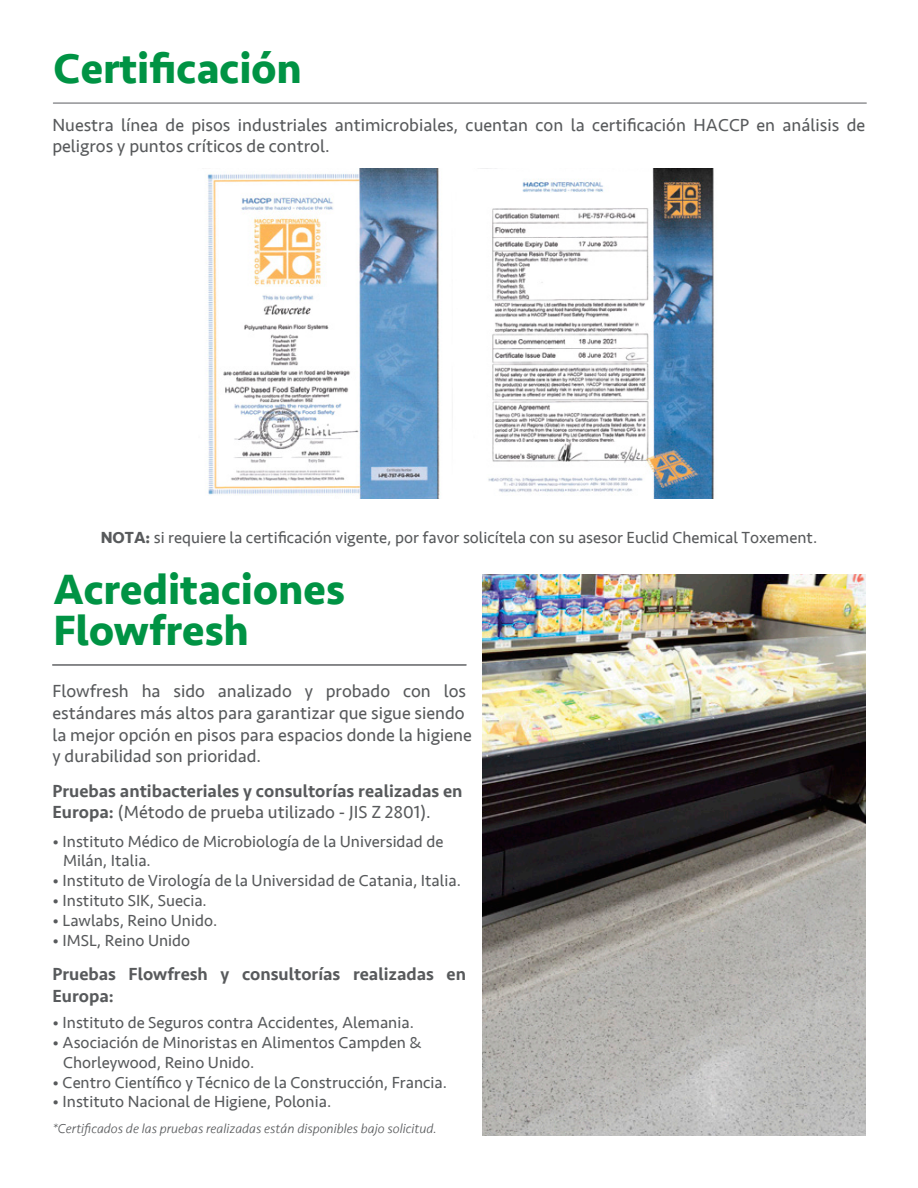
<style>
.page{position:relative;width:918px;height:1188px;background:#fff}
.page>*{position:absolute;margin:0;border:0;box-sizing:border-box;transform-origin:0 0}
.t1{font:700 43.5px/41.2px "Seravek";color:#009344}
.t2{font:18px/21.6px "Seravek";color:#585a5c}
.t3{font:500 18px/21.6px "Seravek";color:#585a5c}
.t4{font:16.5px/19.8px "Seravek";color:#585a5c}
.t5{font:italic 300 13.5px "Seravek";color:#57595b}
.s1{font-weight:700}
.s2{font-weight:400}
</style>
<div class="page">
<hr style="left:53px;top:103px;width:813px;height:1px;background:#6d6e71">
<img style="left:482px;top:574px;width:383px;height:562px">
<hr style="left:53px;top:664px;width:413px;height:2px;background:#6d6e71">
<img style="left:207px;top:169px;width:233px;height:329px">
<img style="left:488px;top:169px;width:226px;height:329px">
<h1 class="t1" style="left:54px;top:47px;width:250px">Certificación</h1>
<p class="t2" style="left:52px;top:114px;width:814px">Nuestra línea de pisos industriales antimicrobiales, cuentan con la certificación HACCP en análisis de peligros y puntos críticos de control.</p>
<p class="t4" style="left:101px;top:528px;width:718px"><span class="s1">NOTA:</span> si requiere la certificación vigente, por favor solicítela con su asesor Euclid Chemical Toxement.</p>
<h1 class="t1" style="left:54px;top:568px;width:293px">Acreditaciones<br>Flowfresh</h1>
<p class="t2" style="left:52px;top:681px;width:421px">Flowfresh ha sido analizado y probado con los estándares más altos para garantizar que sigue siendo la mejor opción en pisos para espacios donde la higiene y durabilidad son prioridad.</p>
<p class="t3" style="left:52px;top:780px;width:412px">Pruebas antibacteriales y consultorías realizadas en<br>Europa: <span class="s2">(Método de prueba utilizado - JIS Z 2801).</span></p>
<p class="t4" style="left:63px;top:831px;width:382px;text-indent:-11px">• Instituto Médico de Microbiología de la Universidad de<br>Milán, Italia.</p>
<p class="t4" style="left:52px;top:871px;width:410px">• Instituto de Virología de la Universidad de Catania, Italia.</p>
<p class="t4" style="left:52px;top:891px;width:156px">• Instituto SIK, Suecia.</p>
<p class="t4" style="left:52px;top:910px;width:166px">• Lawlabs, Reino Unido.</p>
<p class="t4" style="left:52px;top:930px;width:139px">• IMSL, Reino Unido</p>
<p class="t3" style="left:52px;top:963px;width:415px">Pruebas Flowfresh y consultorías realizadas en<br>Europa:</p>
<p class="t4" style="left:52px;top:1013px;width:363px">• Instituto de Seguros contra Accidentes, Alemania.</p>
<p class="t4" style="left:63px;top:1032px;width:360px;text-indent:-11px">• Asociación de Minoristas en Alimentos Campden &amp;<br>Chorleywood, Reino Unido.</p>
<p class="t4" style="left:52px;top:1072px;width:396px">• Centro Científico y Técnico de la Construcción, Francia.</p>
<p class="t4" style="left:52px;top:1092px;width:280px">• Instituto Nacional de Higiene, Polonia.</p>
<p class="t5" style="left:52px;top:1121px;width:386px">*Certificados de las pruebas realizadas están disponibles bajo solicitud.</p>
</div>
